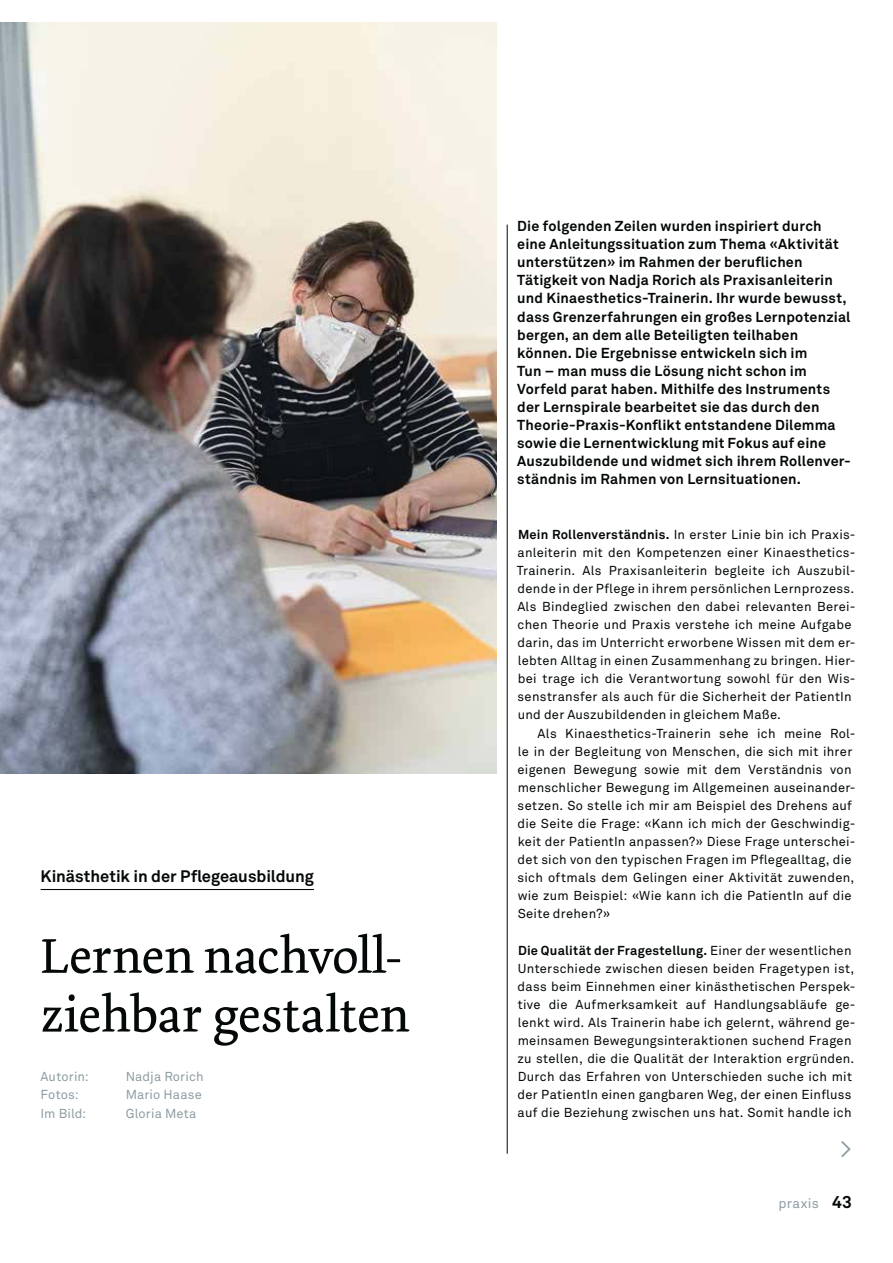
<style>
.page{position:relative;width:893px;height:1263px;background:#fff}
.page>*{position:absolute;margin:0;border:0;box-sizing:border-box;transform-origin:0 0}
.t1{font:51.45px/58.8px "Dolly Pro";color:#040809}
.t2{font:25.8px "Akkurat Pro";color:#8e9da3}
.t3{font:700 16.5px "Akkurat Pro";color:#040809}
.t4{font:700 14.25px/18.1px "Akkurat Pro";letter-spacing:.01em;color:#040809}
.t5{font:13.65px "Akkurat Pro";letter-spacing:.025em;color:#8e9da3}
.t6{font:12.9px/18.1px "Akkurat Pro";letter-spacing:.02em;color:#040809}
.t7{font:12.9px "Akkurat Pro";letter-spacing:.01em;color:#8e9da3}
.s1{font-weight:700}
.s2{font-weight:700;font-size:17.1px;color:#040809}
</style>
<div class="page">
<hr style="left:507px;top:225px;width:1px;height:929px;background:#040809">
<hr style="left:41px;top:889px;width:273px;height:1px;background:#040809">
<img style="left:0;top:23px;width:496px;height:751px">
<p class="t3" style="left:41px;top:870px;width:275px">Kinästhetik in der Pflegeausbildung</p>
<h1 class="t1" style="left:41px;top:931px;width:370px">Lernen nachvoll&shy;ziehbar gestalten</h1>
<p class="t7" style="left:41px;top:1072px;width:50px">Autorin:</p>
<p class="t7" style="left:126px;top:1072px;width:79px">Nadja Rorich</p>
<p class="t7" style="left:41px;top:1090px;width:40px">Fotos:</p>
<p class="t7" style="left:126px;top:1090px;width:78px">Mario Haase</p>
<p class="t7" style="left:41px;top:1108px;width:47px">Im Bild:</p>
<p class="t7" style="left:126px;top:1108px;width:72px">Gloria Meta</p>
<p class="t4" style="left:517px;top:218px;width:335px">Die folgenden Zeilen wurden inspiriert durch eine Anleitungssituation zum Thema «Aktivität unterstützen» im Rahmen der beruflichen Tätigkeit von Nadja Rorich als Praxisanleiterin und Kinaesthetics-Trainerin. Ihr wurde bewusst, dass Grenzerfahrungen ein großes Lernpotenzial bergen, an dem alle Beteiligten teilhaben können. Die Ergebnisse entwickeln sich im<br>Tun – man muss die Lösung nicht schon im Vorfeld parat haben. Mithilfe des Instruments der Lernspirale bearbeitet sie das durch den Theorie-Praxis-Konflikt entstandene Dilemma sowie die Lernentwicklung mit Fokus auf eine Auszubildende und widmet sich ihrem Rollenver&shy;ständnis im Rahmen von Lernsituationen.</p>
<p class="t6" style="left:517px;top:526px;width:340px"><span class="s1">Mein Rollenverständnis.</span> In erster Linie bin ich Praxis&shy;anleiterin mit den Kompetenzen einer Kinaesthetics-Trainerin. Als Praxisanleiterin begleite ich Auszubil&shy;dende in der Pflege in ihrem persönlichen Lernprozess.<br>Als Bindeglied zwischen den dabei relevanten Berei&shy;chen Theorie und Praxis verstehe ich meine Aufgabe darin, das im Unterricht erworbene Wissen mit dem er&shy;lebten Alltag in einen Zusammenhang zu bringen. Hier&shy;bei trage ich die Verantwortung sowohl für den Wis&shy;senstransfer als auch für die Sicherheit der PatientIn und der Auszubildenden in gleichem Maße.</p>
<p class="t6" style="left:517px;top:725px;width:339px;text-indent:20px">Als Kinaesthetics-Trainerin sehe ich meine Rol&shy;le in der Begleitung von Menschen, die sich mit ihrer eigenen Bewegung sowie mit dem Verständnis von menschlicher Bewegung im Allgemeinen auseinander&shy;setzen. So stelle ich mir am Beispiel des Drehens auf die Seite die Frage: «Kann ich mich der Geschwindig&shy;keit der PatientIn anpassen?» Diese Frage unterschei&shy;det sich von den typischen Fragen im Pflegealltag, die sich oftmals dem Gelingen einer Aktivität zuwenden, wie zum Beispiel: «Wie kann ich die PatientIn auf die Seite drehen?»</p>
<p class="t6" style="left:517px;top:942px;width:340px"><span class="s1">Die Qualität der Fragestellung.</span> Einer der wesentlichen Unterschiede zwischen diesen beiden Fragetypen ist, dass beim Einnehmen einer kinästhetischen Perspek&shy;tive die Aufmerksamkeit auf Handlungsabläufe ge&shy;lenkt wird. Als Trainerin habe ich gelernt, während ge&shy;meinsamen Bewegungsinteraktionen suchend Fragen zu stellen, die die Qualität der Interaktion ergründen.<br>Durch das Erfahren von Unterschieden suche ich mit der PatientIn einen gangbaren Weg, der einen Einfluss auf die Beziehung zwischen uns hat. Somit handle ich</p>
<h2 class="t2" style="left:840px;top:1137px;width:14px">&gt;</h2>
<p class="t5" style="left:778px;top:1198px;width:75px">praxis <span class="s2">43</span></p>
</div>
